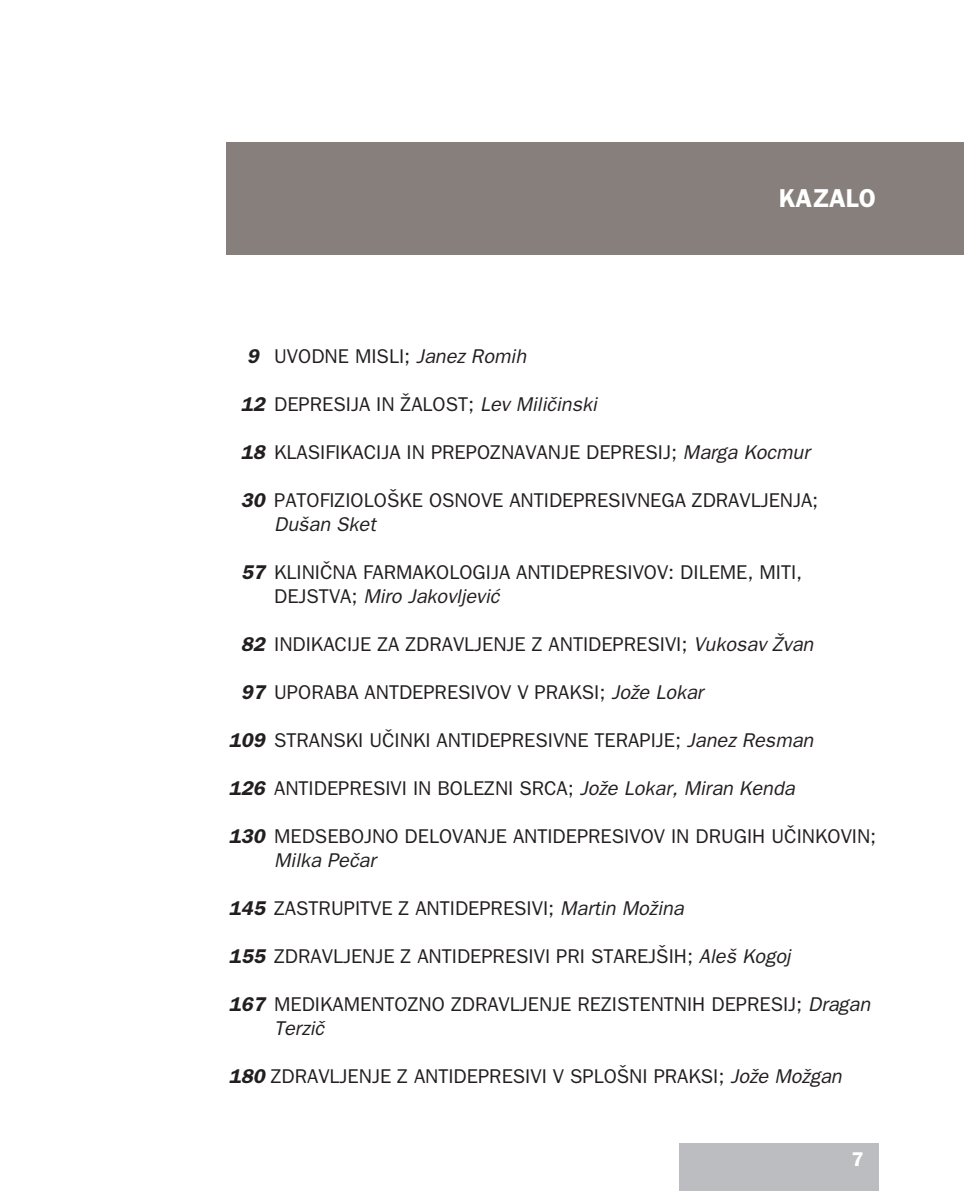
<style>
.page{position:relative;width:964px;height:1191px;background:#fff}
.page>*{position:absolute;margin:0;border:0;box-sizing:border-box;transform-origin:0 0}
.t1{font:600 26px "SS Franklin Gothic";color:#fff}
.t2{font:20px/24px "SS Franklin Gothic";color:#231f20}
.t3{font:600 20px "SS Franklin Gothic";color:#fff}
.s1{font-weight:600;font-style:italic}
.s2{font-style:italic}
</style>
<div class="page">
<div style="left:227px;top:142px;width:737px;height:112px;background:#867f7c"></div>
<div style="left:679px;top:1143px;width:200px;height:48px;background:#bcbdc0"></div>
<h1 class="t1" style="left:779px;top:183px;width:99px">KAZALO</h1>
<p class="t2" style="left:247px;top:344px;width:281px"><span class="s1">9</span> UVODNE MISLI; <span class="s2">Janez Romih</span></p>
<p class="t2" style="left:241px;top:392px;width:358px"><span class="s1">12</span> DEPRESIJA IN @ALOST; <span class="s2">Lev Mili~inski</span></p>
<p class="t2" style="left:241px;top:440px;width:570px"><span class="s1">18</span> KLASIFIKACIJA IN PREPOZNAVANJE DEPRESIJ; <span class="s2">Marga Kocmur</span></p>
<p class="t2" style="left:274px;top:488px;width:545px;text-indent:-33px"><span class="s1">30</span> PATOFIZIOLO[KE OSNOVE ANTIDEPRESIVNEGA ZDRAVLJENJA;<br><span class="s2">Du{an Sket</span></p>
<p class="t2" style="left:274px;top:560px;width:529px;text-indent:-33px"><span class="s1">57</span> KLINI^NA FARMAKOLOGIJA ANTIDEPRESIVOV: DILEME, MITI,<br>DEJSTVA; <span class="s2">Miro Jakovljevi}</span></p>
<p class="t2" style="left:241px;top:632px;width:574px"><span class="s1">82</span> INDIKACIJE ZA ZDRAVLJENJE Z ANTIDEPRESIVI; <span class="s2">Vukosav @van</span></p>
<p class="t2" style="left:241px;top:680px;width:464px"><span class="s1">97</span> UPORABA ANTDEPRESIVOV V PRAKSI; <span class="s2">Jo`e Lokar</span></p>
<p class="t2" style="left:229px;top:728px;width:586px"><span class="s1">109</span> STRANSKI U^INKI ANTIDEPRESIVNE TERAPIJE; <span class="s2">Janez Resman</span></p>
<p class="t2" style="left:229px;top:776px;width:567px"><span class="s1">126</span> ANTIDEPRESIVI IN BOLEZNI SRCA; <span class="s2">Jo`e Lokar, Miran Kenda</span></p>
<p class="t2" style="left:274px;top:824px;width:603px;text-indent:-45px"><span class="s1">130</span> MEDSEBOJNO DELOVANJE ANTIDEPRESIVOV IN DRUGIH U^INKOVIN;<br><span class="s2">Milka Pe~ar</span></p>
<p class="t2" style="left:229px;top:896px;width:456px"><span class="s1">145</span> ZASTRUPITVE Z ANTIDEPRESIVI; <span class="s2">Martin Mo`ina</span></p>
<p class="t2" style="left:229px;top:944px;width:563px"><span class="s1">155</span> ZDRAVLJENJE Z ANTIDEPRESIVI PRI STAREJ[IH; <span class="s2">Ale{ Kogoj</span></p>
<p class="t2" style="left:274px;top:992px;width:597px;text-indent:-45px"><span class="s1">167</span> MEDIKAMENTOZNO ZDRAVLJENJE REZISTENTNIH DEPRESIJ; <span class="s2">Dragan<br>Terzi~</span></p>
<p class="t2" style="left:229px;top:1064px;width:614px"><span class="s1">180</span> ZDRAVLJENJE Z ANTIDEPRESIVI V SPLO[NI PRAKSI; <span class="s2">Jo`e Mo`gan</span></p>
<p class="t3" style="left:851px;top:1147px;width:13px">7</p>
</div>
